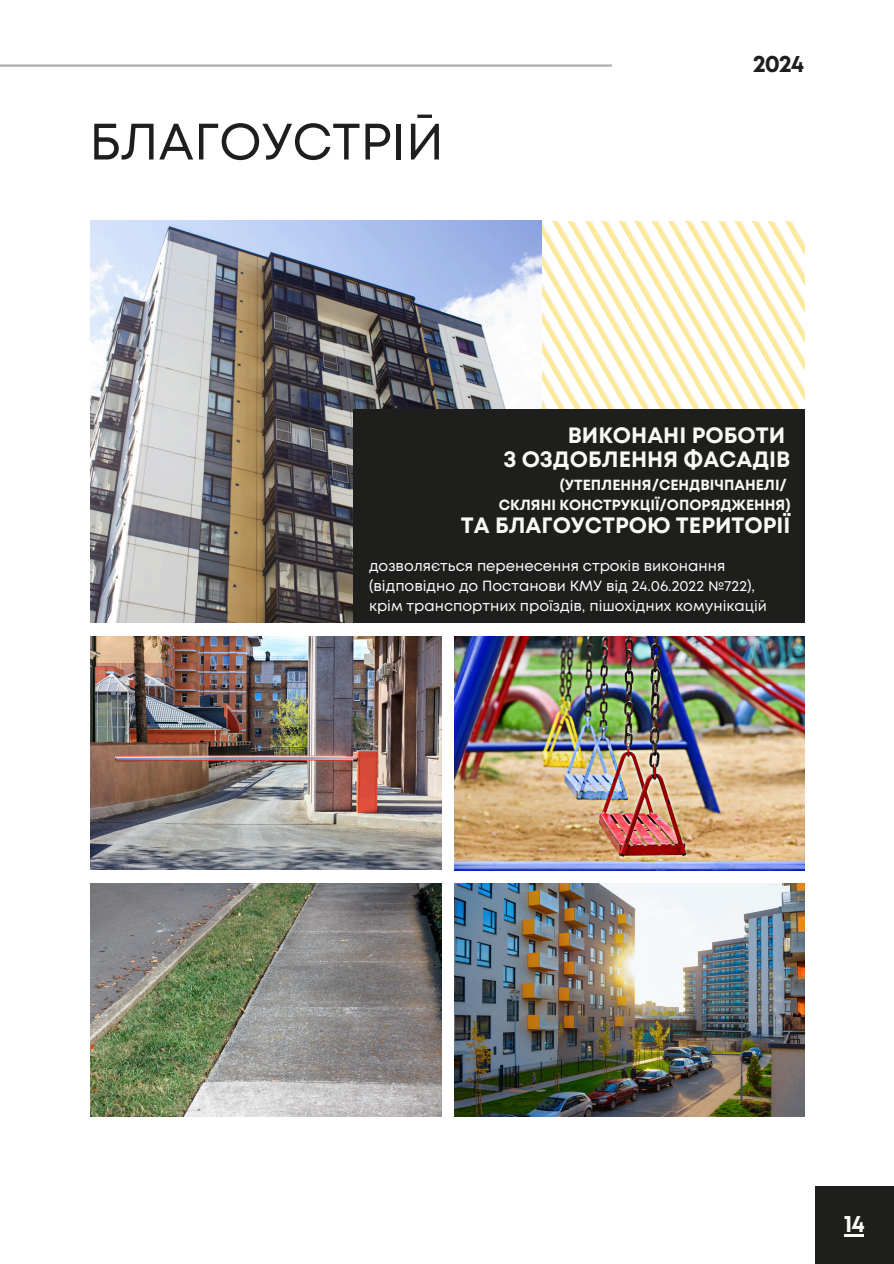
<style>
.page{position:relative;width:894px;height:1264px;background:#fff}
.page>*{position:absolute;margin:0;border:0;box-sizing:border-box;transform-origin:0 0}
.t1{font:51.15px "Mont";color:#1e1e1c}
.t2{font:700 24px "Mont";color:#1e1e1c}
.t3{font:700 24px "Mont";color:#f9f8f4}
.t4{font:700 22.2px/24.8px "Mont";color:#f9f8f4;text-align:right}
.t5{font:14.7px/20.1px "Mont";color:#fff}
.t6{font:700 14.7px/20.2px "Mont";color:#f9f8f4;text-align:right}
</style>
<div class="page">
<hr style="left:0;top:64px;width:611px;height:3px;background:#aeadab">
<div style="left:814px;top:1186px;width:79px;height:77px;background:#1e1e1c"></div>
<svg style="left:541px;top:221px;width:10px;height:189px"></svg>
<svg style="left:551px;top:221px;width:16px;height:189px"></svg>
<svg style="left:567px;top:221px;width:17px;height:189px"></svg>
<svg style="left:584px;top:221px;width:17px;height:189px"></svg>
<svg style="left:601px;top:221px;width:17px;height:189px"></svg>
<svg style="left:618px;top:221px;width:16px;height:189px"></svg>
<svg style="left:634px;top:221px;width:17px;height:189px"></svg>
<svg style="left:651px;top:221px;width:16px;height:189px"></svg>
<svg style="left:667px;top:221px;width:18px;height:189px"></svg>
<svg style="left:685px;top:221px;width:15px;height:189px"></svg>
<svg style="left:700px;top:221px;width:103px;height:189px"></svg>
<img style="left:91px;top:221px;width:450px;height:401px">
<div style="left:353px;top:410px;width:451px;height:213px;background:#1e1e1c"></div>
<img style="left:91px;top:636px;width:350px;height:233px">
<img style="left:454px;top:636px;width:350px;height:234px">
<img style="left:454px;top:883px;width:350px;height:233px">
<img style="left:91px;top:883px;width:350px;height:233px">
<hr style="left:843px;top:1233px;width:20px;height:3px;background:#f9f8f4">
<p class="t1" style="left:89px;top:122px;width:356px">БЛАГОУСТРІЙ</p>
<p class="t2" style="left:752px;top:54px;width:53px">2024</p>
<p class="t4" style="left:503px;top:424px;width:288px">ВИКОНАНІ РОБОТИ<br>З ОЗДОБЛЕННЯ ФАСАДІВ</p>
<p class="t6" style="left:498px;top:476px;width:293px">(УТЕПЛЕННЯ/СЕНДВІЧПАНЕЛІ/<br>СКЛЯНІ КОНСТРУКЦІЇ/ОПОРЯДЖЕННЯ)</p>
<p class="t4" style="left:461px;top:514px;width:331px">ТА БЛАГОУСТРОЮ ТЕРИТОРІЇ</p>
<p class="t5" style="left:369px;top:556px;width:399px">дозволяється перенесення строків виконання (відповідно до Постанови КМУ від 24.06.2022 №722), крім транспортних проїздів, пішохідних комунікацій</p>
<p class="t3" style="left:843px;top:1214px;width:22px">14</p>
</div>
